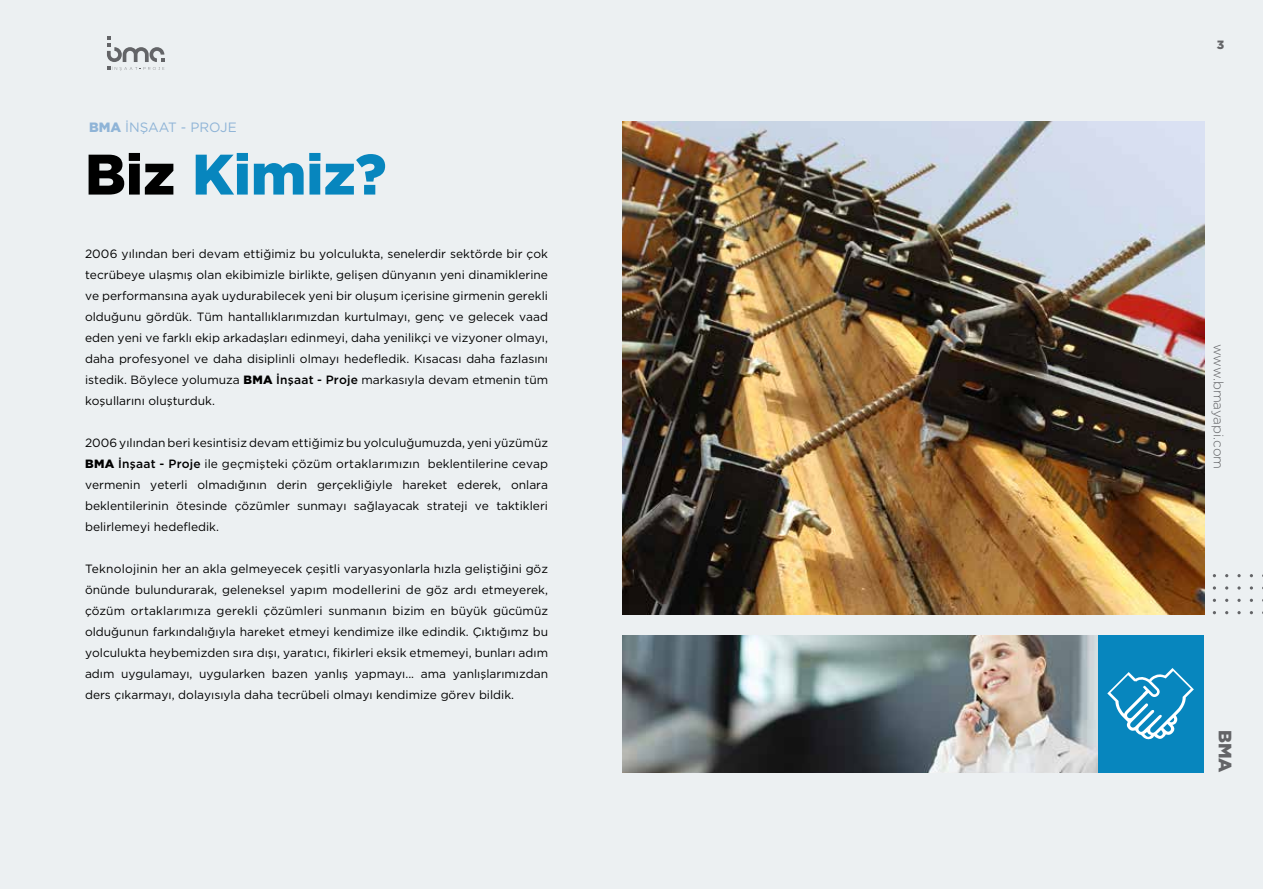
<style>
.page{position:relative;width:1263px;height:893px;background:#fff}
.page>*{position:absolute;margin:0;border:0;box-sizing:border-box;transform-origin:0 0}
.t1{font:900 57px "Gotham";color:#0786be}
.t2{font:900 18px "Gotham";color:#636467}
.t3{font:300 13.5px "Gotham";letter-spacing:-.005em;color:#636467}
.t4{font:13.5px "Gotham";color:#8fb4d7}
.t5{font:12px/21px "Gotham";color:#000;text-align:justify}
.t6{font:900 12px "Gotham";color:#636467}
.s1{font-weight:900}
.s2{color:#000}
.s3{font-weight:500}
</style>
<div class="page">
<div style="left:0;top:0;width:1263px;height:889px;background:#ecf0f2"></div>
<div style="left:1097px;top:635px;width:107px;height:137px;background:#0786be"></div>
<svg style="left:1107px;top:668px;width:87px;height:72px"></svg>
<img style="left:622px;top:121px;width:582px;height:493px">
<img style="left:622px;top:635px;width:475px;height:137px">
<svg style="left:1237px;top:611px;width:4px;height:3px"></svg>
<svg style="left:1237px;top:599px;width:4px;height:3px"></svg>
<svg style="left:1250px;top:586px;width:3px;height:4px"></svg>
<svg style="left:1237px;top:586px;width:4px;height:4px"></svg>
<svg style="left:1225px;top:586px;width:3px;height:4px"></svg>
<svg style="left:1213px;top:586px;width:3px;height:4px"></svg>
<svg style="left:1237px;top:574px;width:4px;height:3px"></svg>
<svg style="left:107px;top:36px;width:57px;height:35px"></svg>
<p class="t4" style="left:89px;top:118px;width:149px"><span class="s1">BMA</span> İNŞAAT - PROJE</p>
<h1 class="t1" style="left:85px;top:135px;width:303px"><span class="s2">Biz</span> Kimiz?</h1>
<p class="t5" style="left:85px;top:243px;width:465px">2006 yılından beri devam ettiğimiz bu yolculukta, senelerdir sektörde bir çok tecrübeye ulaşmış olan ekibimizle birlikte, gelişen dünyanın yeni dinamiklerine ve performansına ayak uydurabilecek yeni bir oluşum içerisine girmenin gerekli olduğunu gördük. Tüm hantallıklarımızdan kurtulmayı, genç ve gelecek vaad eden yeni ve farklı ekip arkadaşları edinmeyi, daha yenilikçi ve vizyoner olmayı, daha profesyonel ve daha disiplinli olmayı hedefledik. Kısacası daha fazlasını istedik. Böylece yolumuza <span class="s1">BMA</span> <span class="s3">İnşaat - Proje</span> markasıyla devam etmenin tüm koşullarını oluşturduk.</p>
<p class="t5" style="left:85px;top:432px;width:465px">2006 yılından beri kesintisiz devam ettiğimiz bu yolculuğumuzda, yeni yüzümüz <span class="s1">BMA</span> <span class="s3">İnşaat - Proje</span> ile geçmişteki çözüm ortaklarımızın beklentilerine cevap vermenin yeterli olmadığının derin gerçekliğiyle hareket ederek, onlara beklentilerinin ötesinde çözümler sunmayı sağlayacak strateji ve taktikleri belirlemeyi hedefledik.</p>
<p class="t5" style="left:85px;top:558px;width:465px">Teknolojinin her an akla gelmeyecek çeşitli varyasyonlarla hızla geliştiğini göz önünde bulundurarak, geleneksel yapım modellerini de göz ardı etmeyerek, çözüm ortaklarımıza gerekli çözümleri sunmanın bizim en büyük gücümüz olduğunun farkındalığıyla hareket etmeyi kendimize ilke edindik. Çıktığımz bu yolculukta heybemizden sıra dışı, yaratıcı, fikirleri eksik etmemeyi, bunları adım adım uygulamayı, uygularken bazen yanlış yapmayı... ama yanlışlarımızdan ders çıkarmayı, dolayısıyla daha tecrübeli olmayı kendimize görev bildik.</p>
<p class="t6" style="left:1217px;top:36px;width:9px">3</p>
<p class="t3" style="left:1227px;top:344px;width:127px;rotate:90deg">www.bmayapi.com</p>
<h2 class="t2" style="left:1237px;top:730px;width:44px;rotate:90deg">BMA</h2>
</div>
